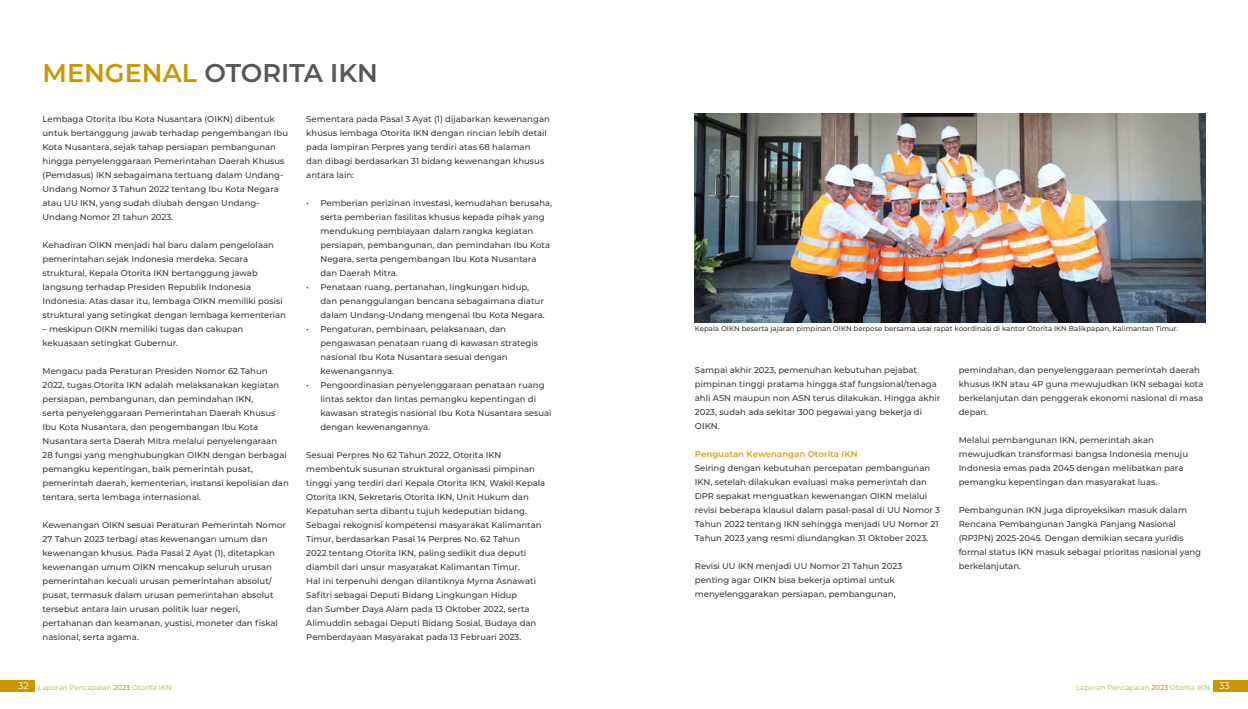
<style>
.page{position:relative;width:1248px;height:709px;background:#fff}
.page>*{position:absolute;margin:0;border:0;box-sizing:border-box;transform-origin:0 0}
.t1{font:600 25.6px "Montserrat";color:#575756}
.t2{font:500 8.5px/14px "Montserrat";color:#3c3c3b}
.t3{font:700 8.5px "Montserrat";color:#e4a73d}
.t4{font:500 7px "Montserrat";color:#3c3c3b}
.t5{font:500 7px "Montserrat";color:#b2c966}
.s1{color:#cc9600}
.s2{font-weight:400;font-size:9.5px;color:#fff}
</style>
<div class="page">
<img style="left:694px;top:113px;width:511px;height:209px">
<div style="left:0;top:680px;width:34px;height:12px;background:#cc9600"></div>
<div style="left:1213px;top:680px;width:34px;height:12px;background:#cc9600"></div>
<h1 class="t1" style="left:43px;top:54px;width:337px"><span class="s1">MENGENAL</span> OTORITA IKN</h1>
<p class="t2" style="left:43px;top:111px;width:247px">Lembaga Otorita Ibu Kota Nusantara (OIKN) dibentuk untuk bertanggung jawab terhadap pengembangan Ibu Kota Nusantara, sejak tahap persiapan pembangunan hingga penyelenggaraan Pemerintahan Daerah Khusus (Pemdasus) IKN sebagaimana tertuang dalam Undang-Undang Nomor 3 Tahun 2022 tentang Ibu Kota Negara atau UU IKN, yang sudah diubah dengan Undang-Undang Nomor 21 tahun 2023.</p>
<p class="t2" style="left:43px;top:237px;width:245px">Kehadiran OIKN menjadi hal baru dalam pengelolaan pemerintahan sejak Indonesia merdeka. Secara struktural, Kepala Otorita IKN bertanggung jawab langsung terhadap Presiden Republik Indonesia Indonesia. Atas dasar itu, lembaga OIKN memiliki posisi struktural yang setingkat dengan lembaga kementerian</p>
<p class="t2" style="left:43px;top:321px;width:202px">– meskipun OIKN memiliki tugas dan cakupan kekuasaan setingkat Gubernur.</p>
<p class="t2" style="left:43px;top:363px;width:248px">Mengacu pada Peraturan Presiden Nomor 62 Tahun 2022, tugas Otorita IKN adalah melaksanakan kegiatan persiapan, pembangunan, dan pemindahan IKN,<br>serta penyelenggaraan Pemerintahan Daerah Khusus Ibu Kota Nusantara, dan pengembangan Ibu Kota Nusantara serta Daerah Mitra melalui penyelengaraan 28 fungsi yang menghubungkan OIKN dengan berbagai pemangku kepentingan, baik pemerintah pusat, pemerintah daerah, kementerian, instansi kepolisian dan tentara, serta lembaga internasional.</p>
<p class="t2" style="left:43px;top:517px;width:245px">Kewenangan OIKN sesuai Peraturan Pemerintah Nomor 27 Tahun 2023 terbagi atas kewenangan umum dan kewenangan khusus. Pada Pasal 2 Ayat (1), ditetapkan kewenangan umum OIKN mencakup seluruh urusan pemerintahan kecuali urusan pemerintahan absolut/ pusat, termasuk dalam urusan pemerintahan absolut tersebut antara lain urusan politik luar negeri, pertahanan dan keamanan, yustisi, moneter dan fiskal nasional, serta agama.</p>
<p class="t2" style="left:306px;top:111px;width:245px">Sementara pada Pasal 3 Ayat (1) dijabarkan kewenangan khusus lembaga Otorita IKN dengan rincian lebih detail pada lampiran Perpres yang terdiri atas 68 halaman<br>dan dibagi berdasarkan 31 bidang kewenangan khusus antara lain:</p>
<p class="t2" style="left:320px;top:195px;width:233px;text-indent:-14px">• Pemberian perizinan investasi, kemudahan berusaha, serta pemberian fasilitas khusus kepada pihak yang mendukung pembiayaan dalam rangka kegiatan persiapan, pembangunan, dan pemindahan Ibu Kota Negara, serta pengembangan Ibu Kota Nusantara dan Daerah Mitra.</p>
<p class="t2" style="left:320px;top:279px;width:226px;text-indent:-14px">• Penataan ruang, pertanahan, lingkungan hidup, dan penanggulangan bencana sebagaimana diatur dalam Undang-Undang mengenai Ibu Kota Negara.</p>
<p class="t2" style="left:320px;top:321px;width:219px;text-indent:-14px">• Pengaturan, pembinaan, pelaksanaan, dan pengawasan penataan ruang di kawasan strategis nasional Ibu Kota Nusantara sesuai dengan kewenangannya.</p>
<p class="t2" style="left:320px;top:377px;width:232px;text-indent:-14px">• Pengoordinasian penyelenggaraan penataan ruang lintas sektor dan lintas pemangku kepentingan di kawasan strategis nasional Ibu Kota Nusantara sesuai dengan kewenangannya.</p>
<p class="t2" style="left:306px;top:447px;width:240px">Sesuai Perpres No 62 Tahun 2022, Otorita IKN membentuk susunan struktural organisasi pimpinan tinggi yang terdiri dari Kepala Otorita IKN, Wakil Kepala Otorita IKN, Sekretaris Otorita IKN, Unit Hukum dan Kepatuhan serta dibantu tujuh kedeputian bidang.<br>Sebagai rekognisi kompetensi masyarakat Kalimantan Timur, berdasarkan Pasal 14 Perpres No. 62 Tahun<br>2022 tentang Otorita IKN, paling sedikit dua deputi diambil dari unsur masyarakat Kalimantan Timur.<br>Hal ini terpenuhi dengan dilantiknya Myrna Asnawati Safitri sebagai Deputi Bidang Lingkungan Hidup<br>dan Sumber Daya Alam pada 13 Oktober 2022, serta Alimuddin sebagai Deputi Bidang Sosial, Budaya dan Pemberdayaan Masyarakat pada 13 Februari 2023.</p>
<p class="t4" style="left:694px;top:324px;width:485px">Kepala OIKN beserta jajaran pimpinan OIKN berpose bersama usai rapat koordinasi di kantor Otorita IKN Balikpapan, Kalimantan Timur.</p>
<p class="t2" style="left:694px;top:362px;width:247px">Sampai akhir 2023, pemenuhan kebutuhan pejabat pimpinan tinggi pratama hingga staf fungsional/tenaga ahli ASN maupun non ASN terus dilakukan. Hingga akhir 2023, sudah ada sekitar 300 pegawai yang bekerja di OIKN.</p>
<p class="t3" style="left:694px;top:448px;width:164px">Penguatan Kewenangan Otorita IKN</p>
<p class="t2" style="left:694px;top:460px;width:247px">Seiring dengan kebutuhan percepatan pembangunan IKN, setelah dilakukan evaluasi maka pemerintah dan DPR sepakat menguatkan kewenangan OIKN melalui revisi beberapa klausul dalam pasal-pasal di UU Nomor 3<br>Tahun 2022 tentang IKN sehingga menjadi UU Nomor 21<br>Tahun 2023 yang resmi diundangkan 31 Oktober 2023.</p>
<p class="t2" style="left:694px;top:558px;width:209px">Revisi UU IKN menjadi UU Nomor 21 Tahun 2023 penting agar OIKN bisa bekerja optimal untuk menyelenggarakan persiapan, pembangunan,</p>
<p class="t2" style="left:958px;top:362px;width:246px">pemindahan, dan penyelenggaraan pemerintah daerah khusus IKN atau 4P guna mewujudkan IKN sebagai kota berkelanjutan dan penggerak ekonomi nasional di masa depan.</p>
<p class="t2" style="left:958px;top:432px;width:231px">Melalui pembangunan IKN, pemerintah akan mewujudkan transformasi bangsa Indonesia menuju Indonesia emas pada 2045 dengan melibatkan para pemangku kepentingan dan masyarakat luas.</p>
<p class="t2" style="left:958px;top:502px;width:244px">Pembangunan IKN juga diproyeksikan masuk dalam Rencana Pembangunan Jangka Panjang Nasional (RPJPN) 2025-2045. Dengan demikian secara yuridis formal status IKN masuk sebagai prioritas nasional yang berkelanjutan.</p>
<p class="t5" style="left:18px;top:682px;width:155px"><span class="s2">32</span> Laporan Pencapaian <span class="s1">2023</span> Otorita IKN</p>
<p class="t5" style="left:1075px;top:682px;width:155px">Laporan Pencapaian <span class="s1">2023</span> Otorita IKN <span class="s2">33</span></p>
</div>
